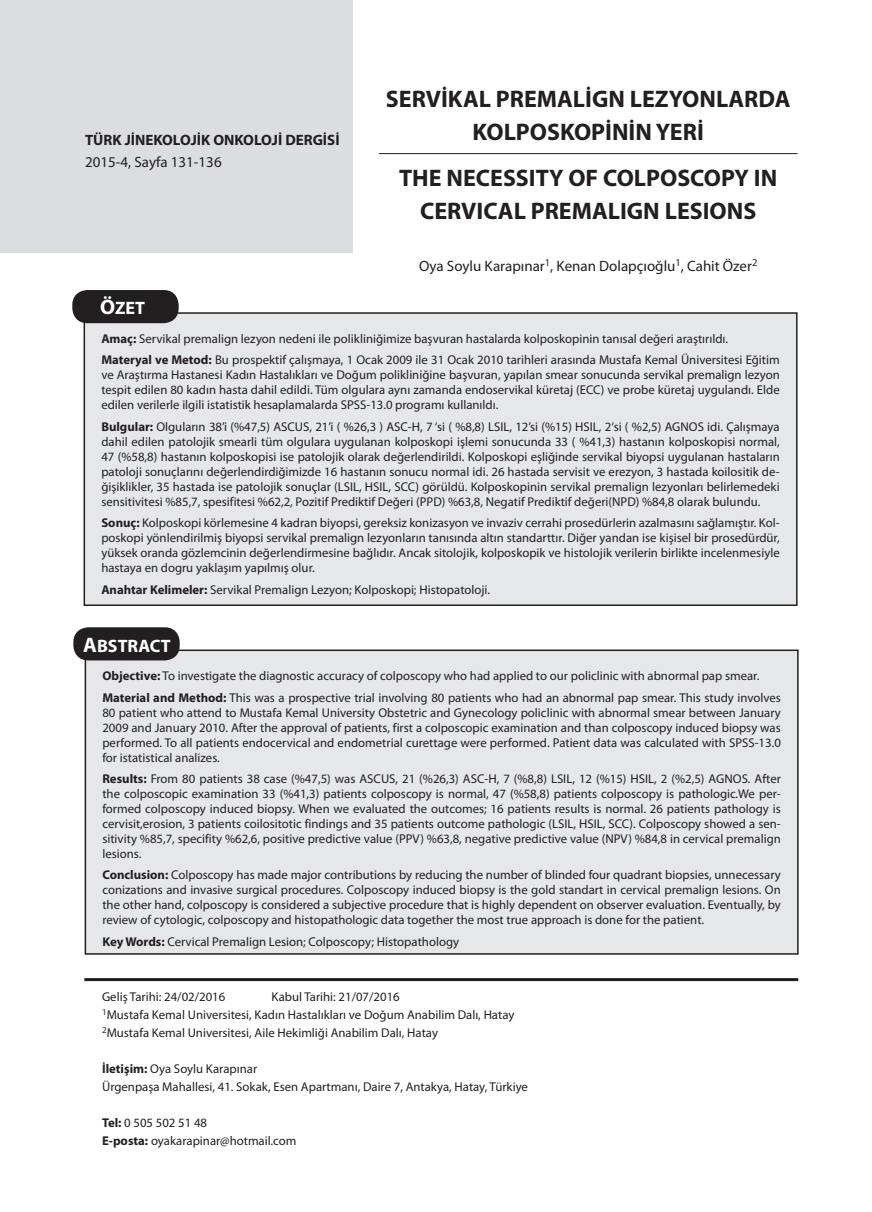
<style>
.page{position:relative;width:872px;height:1212px;background:#fff}
.page>*{position:absolute;margin:0;border:0;box-sizing:border-box;transform-origin:0 0}
.t1{font:700 24px/33px "Myriad Pro";color:#231f20;text-align:center}
.t2{font:700 18px "Myriad Pro";color:#fff}
.t3{font:15px "Myriad Pro";color:#231f20}
.t4{font:700 15px "Myriad Pro";color:#231f20}
.t5{font:12.75px/15px "Myriad Pro";color:#231f20;text-align:justify}
.s1{font-size:21px}
.s2{font-weight:700}
</style>
<div class="page">
<div style="left:0;top:0;width:352px;height:252px;background:#dcdddf"></div>
<hr style="left:379px;top:153px;width:418px;height:1px;background:#231f20">
<hr style="left:84px;top:978px;width:714px;height:3px;background:#231f20">
<div style="left:84px;top:313px;width:712px;height:292px;background:#e6e7e9"></div>
<div style="left:84px;top:312px;width:713px;height:294px;border:2px solid #231f20"></div>
<div style="left:72px;top:290px;width:107px;height:33px;background:#231f20;border-radius:15px"></div>
<div style="left:85px;top:650px;width:713px;height:304px;background:#e6e7e9"></div>
<div style="left:85px;top:649px;width:713px;height:306px;border:2px solid #231f20"></div>
<div style="left:73px;top:627px;width:107px;height:33px;background:#231f20;border-radius:15px"></div>
<p class="t4" style="left:85px;top:134px;width:256px">TÜRK JİNEKOLOJİK ONKOLOJİ DERGİSİ</p>
<p class="t3" style="left:85px;top:156px;width:138px">2015-4, Sayfa 131-136</p>
<h1 class="t1" style="left:386px;top:85px;width:406px">SERVİKAL PREMALİGN LEZYONLARDA<br>KOLPOSKOPİNİN YERİ</h1>
<h1 class="t1" style="left:399px;top:164px;width:380px">THE NECESSITY OF COLPOSCOPY IN<br>CERVICAL PREMALIGN LESIONS</h1>
<p class="t3" style="left:419px;top:260px;width:340px">Oya Soylu Karapınar<sup>1</sup>, Kenan Dolapçıoğlu<sup>1</sup>, Cahit Özer<sup>2</sup></p>
<h2 class="t2" style="left:100px;top:301px;width:47px"><span class="s1">Ö</span>ZET</h2>
<p class="t5" style="left:101px;top:329px;width:680px;line-height:21.5px"><span class="s2">Amaç:</span> Servikal premalign lezyon nedeni ile polikliniğimize başvuran hastalarda kolposkopinin tanısal değeri araştırıldı.<br><span class="s2">Materyal ve Metod:</span> Bu prospektif çalışmaya, 1 Ocak 2009 ile 31 Ocak 2010 tarihleri arasında Mustafa Kemal Üniversitesi Eğitim</p>
<p class="t5" style="left:101px;top:369px;width:680px">ve Araştırma Hastanesi Kadın Hastalıkları ve Doğum polikliniğine başvuran, yapılan smear sonucunda servikal premalign lezyon tespit edilen 80 kadın hasta dahil edildi. Tüm olgulara aynı zamanda endoservikal küretaj (ECC) ve probe küretaj uygulandı. Elde edilen verilerle ilgili istatistik hesaplamalarda SPSS-13.0 programı kullanıldı.</p>
<p class="t5" style="left:101px;top:420px;width:680px"><span class="s2">Bulgular:</span> Olguların 38’i (%47,5) ASCUS, 21’i ( %26,3 ) ASC-H, 7 ‘si ( %8,8) LSIL, 12’si (%15) HSIL, 2‘si ( %2,5) AGNOS idi. Çalışmaya dahil edilen patolojik smearli tüm olgulara uygulanan kolposkopi işlemi sonucunda 33 ( %41,3) hastanın kolposkopisi normal, 47 (%58,8) hastanın kolposkopisi ise patolojik olarak değerlendirildi. Kolposkopi eşliğinde servikal biyopsi uygulanan hastaların patoloji sonuçlarını değerlendirdiğimizde 16 hastanın sonucu normal idi. 26 hastada servisit ve erezyon, 3 hastada koilositik de&shy;ğişiklikler, 35 hastada ise patolojik sonuçlar (LSIL, HSIL, SCC) görüldü. Kolposkopinin servikal premalign lezyonları belirlemedeki sensitivitesi %85,7, spesifitesi %62,2, Pozitif Prediktif Değeri (PPD) %63,8, Negatif Prediktif değeri(NPD) %84,8 olarak bulundu.</p>
<p class="t5" style="left:101px;top:516px;width:680px"><span class="s2">Sonuç:</span> Kolposkopi körlemesine 4 kadran biyopsi, gereksiz konizasyon ve invaziv cerrahi prosedürlerin azalmasını sağlamıştır. Kol&shy;poskopi yönlendirilmiş biyopsi servikal premalign lezyonların tanısında altın standarttır. Diğer yandan ise kişisel bir prosedürdür, yüksek oranda gözlemcinin değerlendirmesine bağlıdır. Ancak sitolojik, kolposkopik ve histolojik verilerin birlikte incelenmesiyle hastaya en dogru yaklaşım yapılmış olur.</p>
<p class="t5" style="left:101px;top:583px;width:390px"><span class="s2">Anahtar Kelimeler:</span> Servikal Premalign Lezyon; Kolposkopi; Histopatoloji.</p>
<h2 class="t2" style="left:83px;top:639px;width:89px"><span class="s1">A</span>BSTRACT</h2>
<p class="t5" style="left:102px;top:666px;width:680px;line-height:21.5px"><span class="s2">Objective:</span> To investigate the diagnostic accuracy of colposcopy who had applied to our policlinic with abnormal pap smear.<br><span class="s2">Material and Method:</span> This was a prospective trial involving 80 patients who had an abnormal pap smear. This study involves</p>
<p class="t5" style="left:102px;top:706px;width:680px">80 patient who attend to Mustafa Kemal University Obstetric and Gynecology policlinic with abnormal smear between January 2009 and January 2010. After the approval of patients, first a colposcopic examination and than colposcopy induced biopsy was performed. To all patients endocervical and endometrial curettage were performed. Patient data was calculated with SPSS-13.0 for istatistical analizes.</p>
<p class="t5" style="left:102px;top:772px;width:680px"><span class="s2">Results:</span> From 80 patients 38 case (%47,5) was ASCUS, 21 (%26,3) ASC-H, 7 (%8,8) LSIL, 12 (%15) HSIL, 2 (%2,5) AGNOS. After the colposcopic examination 33 (%41,3) patients colposcopy is normal, 47 (%58,8) patients colposcopy is pathologic.We per&shy;formed colposcopy induced biopsy. When we evaluated the outcomes; 16 patients results is normal. 26 patients pathology is cervisit,erosion, 3 patients coilositotic findings and 35 patients outcome pathologic (LSIL, HSIL, SCC). Colposcopy showed a sen&shy;sitivity %85,7, specifity %62,6, positive predictive value (PPV) %63,8, negative predictive value (NPV) %84,8 in cervical premalign lesions.</p>
<p class="t5" style="left:102px;top:869px;width:680px"><span class="s2">Conclusion:</span> Colposcopy has made major contributions by reducing the number of blinded four quadrant biopsies, unnecessary conizations and invasive surgical procedures. Colposcopy induced biopsy is the gold standart in cervical premalign lesions. On the other hand, colposcopy is considered a subjective procedure that is highly dependent on observer evaluation. Eventually, by review of cytologic, colposcopy and histopathologic data together the most true approach is done for the patient.</p>
<p class="t5" style="left:102px;top:935px;width:358px"><span class="s2">Key Words:</span> Cervical Premalign Lesion; Colposcopy; Histopathology</p>
<p class="t5" style="left:102px;top:989px;width:414px;line-height:18px;text-align:left;text-indent:169px">Kabul Tarihi: 21/07/2016<br><sup>1</sup>Mustafa Kemal Universitesi, Kadın Hastalıkları ve Doğum Anabilim Dalı, Hatay<br><sup>2</sup>Mustafa Kemal Universitesi, Aile Hekimliği Anabilim Dalı, Hatay</p>
<p class="t5" style="left:102px;top:1061px;width:427px;line-height:18px"><span class="s2">İletişim:</span> Oya Soylu Karapınar<br>Ürgenpaşa Mahallesi, 41. Sokak, Esen Apartmanı, Daire 7, Antakya, Hatay, Türkiye</p>
<p class="t5" style="left:102px;top:1115px;width:196px;line-height:18px"><span class="s2">Tel:</span> 0 505 502 51 48<br><span class="s2">E-posta:</span> oyakarapinar@hotmail.com</p>
<p class="t5" style="left:102px;top:990px;width:125px">Geliş Tarihi: 24/02/2016</p>
</div>
